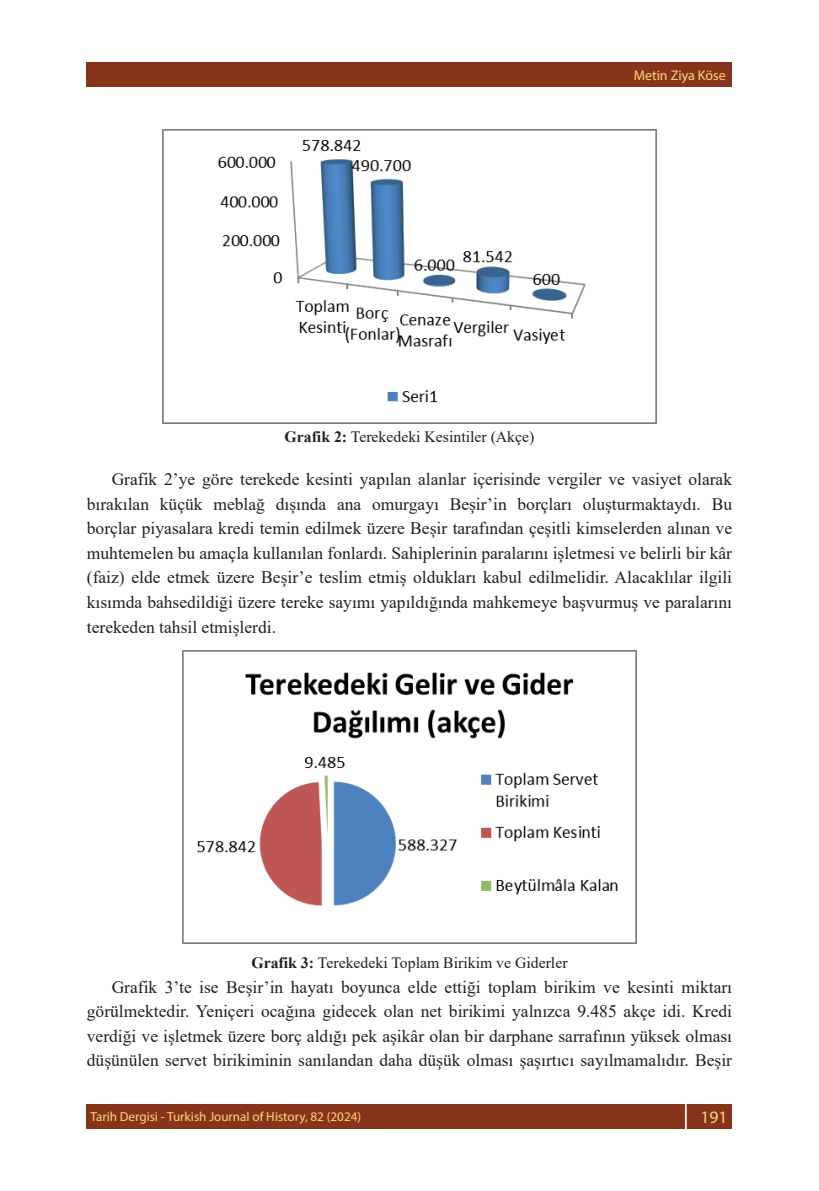
<style>
.page{position:relative;width:819px;height:1191px;background:#fff}
.page>*{position:absolute;margin:0;border:0;box-sizing:border-box;transform-origin:0 0}
.t1{font:17.5px/24.5px "Times New Roman";color:#231f20;text-align:justify}
.t2{font:17.5px "Myriad Pro";color:#fed37c}
.t3{font:15.75px "Times New Roman";color:#231f20}
.t4{font:14px "Myriad Pro";color:#fed37c}
.t5{font:13.12px "Myriad Pro";color:#fed37c}
.s1{font-weight:700}
</style>
<div class="page">
<div style="left:87px;top:1104px;width:645px;height:25px;background:#87351a"></div>
<svg style="left:685px;top:1104px;width:1px;height:25px"></svg>
<div style="left:87px;top:62px;width:645px;height:25px;background:#87351a"></div>
<img style="left:162px;top:129px;width:494px;height:294px">
<img style="left:182px;top:650px;width:454px;height:294px">
<p class="t4" style="left:633px;top:66px;width:94px">Metin Ziya Köse</p>
<p class="t3" style="left:284px;top:425px;width:251px"><span class="s1">Grafik 2:</span> Terekedeki Kesintiler (Akçe)</p>
<p class="t1" style="left:87px;top:467px;width:646px;text-indent:25px">Grafik 2’ye göre terekede kesinti yapılan alanlar içerisinde vergiler ve vasiyet olarak bırakılan küçük meblağ dışında ana omurgayı Beşir’in borçları oluşturmaktaydı. Bu borçlar piyasalara kredi temin edilmek üzere Beşir tarafından çeşitli kimselerden alınan ve muhtemelen bu amaçla kullanılan fonlardı. Sahiplerinin paralarını işletmesi ve belirli bir kâr (faiz) elde etmek üzere Beşir’e teslim etmiş oldukları kabul edilmelidir. Alacaklılar ilgili kısımda bahsedildiği üzere tereke sayımı yapıldığında mahkemeye başvurmuş ve paralarını terekeden tahsil etmişlerdi.</p>
<p class="t3" style="left:251px;top:951px;width:317px"><span class="s1">Grafik 3:</span> Terekedeki Toplam Birikim ve Giderler</p>
<p class="t1" style="left:87px;top:974px;width:646px;text-indent:25px">Grafik 3’te ise Beşir’in hayatı boyunca elde ettiği toplam birikim ve kesinti miktarı görülmektedir. Yeniçeri ocağına gidecek olan net birikimi yalnızca 9.485 akçe idi. Kredi verdiği ve işletmek üzere borç aldığı pek aşikâr olan bir darphane sarrafının yüksek olması düşünülen servet birikiminin sanılandan daha düşük olması şaşırtıcı sayılmamalıdır. Beşir</p>
<p class="t5" style="left:90px;top:1109px;width:272px">Tarih Dergisi - Turkish Journal of History, 82 (2024)</p>
<p class="t2" style="left:700px;top:1106px;width:28px">191</p>
</div>
